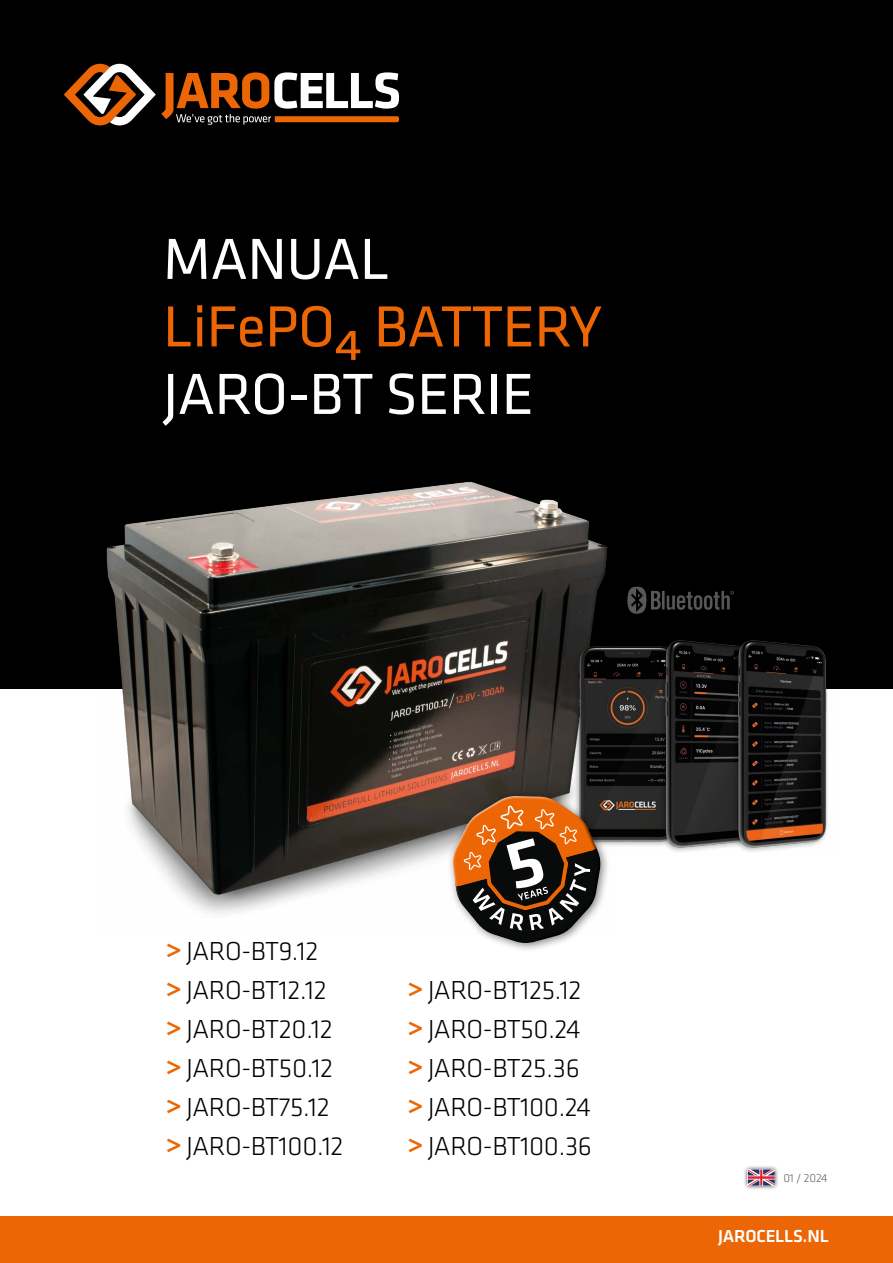
<style>
.page{position:relative;width:893px;height:1263px;background:#fff}
.page>*{position:absolute;margin:0;border:0;box-sizing:border-box;transform-origin:0 0}
.t1{font:60px/67.5px "Klavika";letter-spacing:-.01em;color:#fff}
.t2{font:300 27px/39px "Klavika";letter-spacing:-.01em;color:#000}
.t3{font:500 18px "Klavika";letter-spacing:-.01em;color:#fff}
.t4{font:300 12px "Klavika";letter-spacing:-.015em;color:#636362}
.s1{color:#ec6606}
.s2{font-weight:700;color:#ec6606}
</style>
<div class="page">
<div style="left:0;top:0;width:893px;height:689px;background:#000"></div>
<div style="left:0;top:1216px;width:893px;height:47px;background:#ec6606"></div>
<svg style="left:64px;top:64px;width:335px;height:61px"></svg>
<img style="left:106px;top:482px;width:501px;height:432px">
<div style="left:743px;top:1165px;width:36px;height:25px;background:#000;opacity:.75"></div>
<svg style="left:748px;top:1169px;width:27px;height:16px"></svg>
<img style="left:628px;top:587px;width:105px;height:26px">
<img style="left:566px;top:633px;width:262px;height:219px">
<svg style="left:432px;top:776px;width:188px;height:174px"></svg>
<h1 class="t1" style="left:163px;top:226px;width:441px">MANUAL<br><span class="s1">LiFePO</span><sub>4</sub> <span class="s1">BATTERY<br></span>JARO-BT SERIE</h1>
<p class="t2" style="left:166px;top:932px;width:179px"><span class="s2">&gt;</span> JARO-BT9.12<br><span class="s2">&gt;</span> JARO-BT12.12 <span class="s2">&gt;</span> JARO-BT20.12 <span class="s2">&gt;</span> JARO-BT50.12 <span class="s2">&gt;</span> JARO-BT75.12 <span class="s2">&gt;</span> JARO-BT100.12</p>
<p class="t2" style="left:407px;top:971px;width:186px"><span class="s2">&gt;</span> JARO-BT125.12 <span class="s2">&gt;</span> JARO-BT50.24 <span class="s2">&gt;</span> JARO-BT25.36 <span class="s2">&gt;</span> JARO-BT100.24 <span class="s2">&gt;</span> JARO-BT100.36</p>
<p class="t4" style="left:783px;top:1171px;width:46px">01 / 2024</p>
<p class="t3" style="left:718px;top:1227px;width:112px">JAROCELLS.NL</p>
</div>
